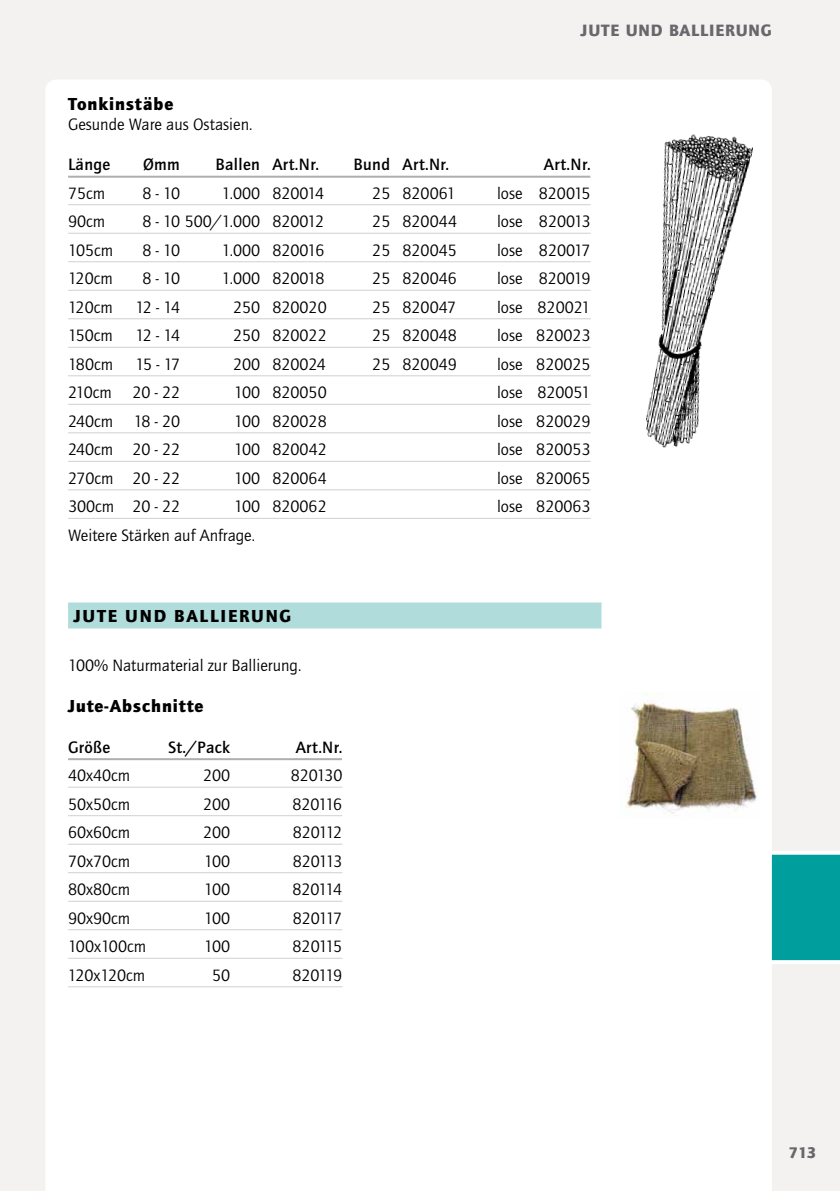
<style>
.page{position:relative;width:840px;height:1191px;background:#fff}
.page>*{position:absolute;margin:0;border:0;box-sizing:border-box;transform-origin:0 0}
.t1{font:900 18px "Quay Itc T";letter-spacing:.09em;color:#000}
.t2{font:900 18px "Quay Itc T";letter-spacing:.05em;color:#000}
.t3{font:17px "Quay Itc T";color:#000}
.t4{font:700 17px "Quay Itc T";letter-spacing:.02em;color:#000}
.t5{font:900 17px "Quay Itc T";letter-spacing:.05em;color:#68676c}
.t6{font:900 16px "Quay Itc T";color:#68676c}
</style>
<div class="page">
<div style="left:0;top:0;width:839px;height:1191px;background:#f3f2f0"></div>
<svg style="left:771px;top:850px;width:68px;height:114px;background:#16a7a6"></svg>
<div style="left:46px;top:80px;width:725px;height:1111px;background:#fff"></div>
<hr style="left:68px;top:176px;width:522px;height:2px;background:#aeafb2">
<hr style="left:68px;top:204px;width:522px;height:1px;background:#ced0d2">
<hr style="left:68px;top:233px;width:522px;height:1px;background:#ced0d2">
<hr style="left:68px;top:261px;width:522px;height:1px;background:#ced0d2">
<hr style="left:68px;top:290px;width:522px;height:1px;background:#ced0d2">
<hr style="left:68px;top:318px;width:522px;height:1px;background:#ced0d2">
<hr style="left:68px;top:347px;width:522px;height:1px;background:#ced0d2">
<hr style="left:68px;top:375px;width:522px;height:1px;background:#ced0d2">
<hr style="left:68px;top:404px;width:522px;height:1px;background:#ced0d2">
<hr style="left:68px;top:432px;width:522px;height:1px;background:#ced0d2">
<hr style="left:68px;top:461px;width:522px;height:1px;background:#ced0d2">
<hr style="left:68px;top:489px;width:522px;height:1px;background:#ced0d2">
<hr style="left:68px;top:518px;width:522px;height:1px;background:#ced0d2">
<div style="left:68px;top:602px;width:533px;height:26px;background:#b0dddc"></div>
<hr style="left:68px;top:758px;width:274px;height:2px;background:#aeafb2">
<hr style="left:68px;top:786px;width:274px;height:1px;background:#ced0d2">
<hr style="left:68px;top:815px;width:274px;height:1px;background:#ced0d2">
<hr style="left:68px;top:843px;width:274px;height:1px;background:#ced0d2">
<hr style="left:68px;top:872px;width:274px;height:1px;background:#ced0d2">
<hr style="left:68px;top:900px;width:274px;height:1px;background:#ced0d2">
<hr style="left:68px;top:929px;width:274px;height:1px;background:#ced0d2">
<hr style="left:68px;top:957px;width:274px;height:1px;background:#ced0d2">
<hr style="left:68px;top:986px;width:274px;height:1px;background:#ced0d2">
<img style="left:608px;top:114px;width:159px;height:343px">
<img style="left:620px;top:693px;width:140px;height:125px">
<p class="t5" style="left:580px;top:20px;width:191px">JUTE UND BALLIERUNG</p>
<p class="t1" style="left:68px;top:93px;width:107px">TONKINSTÄBE</p>
<p class="t3" style="left:68px;top:114px;width:186px">Gesunde Ware aus Ostasien.</p>
<p class="t4" style="left:68px;top:154px;width:44px">Länge</p>
<p class="t4" style="left:143px;top:154px;width:38px">Ømm</p>
<p class="t4" style="left:215px;top:154px;width:105px">Ballen Art.Nr.</p>
<p class="t4" style="left:353px;top:154px;width:97px">Bund Art.Nr.</p>
<p class="t4" style="left:543px;top:154px;width:48px">Art.Nr.</p>
<p class="t3" style="left:68px;top:183px;width:39px">75cm</p>
<p class="t3" style="left:142px;top:183px;width:39px">8 - 10</p>
<p class="t3" style="left:222px;top:183px;width:104px">1.000 820014</p>
<p class="t3" style="left:372px;top:183px;width:85px">25 820061</p>
<p class="t3" style="left:496px;top:183px;width:95px">lose 820015</p>
<p class="t3" style="left:68px;top:211px;width:39px">90cm</p>
<p class="t3" style="left:142px;top:211px;width:183px">8 - 10 500/1.000 820012</p>
<p class="t3" style="left:372px;top:211px;width:86px">25 820044</p>
<p class="t3" style="left:496px;top:211px;width:95px">lose 820013</p>
<p class="t3" style="left:68px;top:240px;width:46px">105cm</p>
<p class="t3" style="left:142px;top:240px;width:39px">8 - 10</p>
<p class="t3" style="left:222px;top:240px;width:104px">1.000 820016</p>
<p class="t3" style="left:372px;top:240px;width:86px">25 820045</p>
<p class="t3" style="left:496px;top:240px;width:95px">lose 820017</p>
<p class="t3" style="left:68px;top:268px;width:46px">120cm</p>
<p class="t3" style="left:142px;top:268px;width:39px">8 - 10</p>
<p class="t3" style="left:222px;top:268px;width:104px">1.000 820018</p>
<p class="t3" style="left:372px;top:268px;width:86px">25 820046</p>
<p class="t3" style="left:496px;top:268px;width:95px">lose 820019</p>
<p class="t3" style="left:68px;top:297px;width:46px">120cm</p>
<p class="t3" style="left:135px;top:297px;width:46px">12 - 14</p>
<p class="t3" style="left:233px;top:297px;width:95px">250 820020</p>
<p class="t3" style="left:372px;top:297px;width:85px">25 820047</p>
<p class="t3" style="left:496px;top:297px;width:95px">lose 820021</p>
<p class="t3" style="left:68px;top:325px;width:46px">150cm</p>
<p class="t3" style="left:135px;top:325px;width:46px">12 - 14</p>
<p class="t3" style="left:233px;top:325px;width:95px">250 820022</p>
<p class="t3" style="left:372px;top:325px;width:86px">25 820048</p>
<p class="t3" style="left:496px;top:325px;width:95px">lose 820023</p>
<p class="t3" style="left:68px;top:354px;width:46px">180cm</p>
<p class="t3" style="left:135px;top:354px;width:46px">15 - 17</p>
<p class="t3" style="left:233px;top:354px;width:94px">200 820024</p>
<p class="t3" style="left:372px;top:354px;width:86px">25 820049</p>
<p class="t3" style="left:496px;top:354px;width:95px">lose 820025</p>
<p class="t3" style="left:68px;top:382px;width:113px">210cm 20 - 22</p>
<p class="t3" style="left:234px;top:382px;width:94px">100 820050</p>
<p class="t3" style="left:496px;top:382px;width:95px">lose 820051</p>
<p class="t3" style="left:68px;top:411px;width:113px">240cm 18 - 20</p>
<p class="t3" style="left:234px;top:411px;width:94px">100 820028</p>
<p class="t3" style="left:496px;top:411px;width:95px">lose 820029</p>
<p class="t3" style="left:68px;top:439px;width:113px">240cm 20 - 22</p>
<p class="t3" style="left:234px;top:439px;width:94px">100 820042</p>
<p class="t3" style="left:496px;top:439px;width:95px">lose 820053</p>
<p class="t3" style="left:68px;top:468px;width:113px">270cm 20 - 22</p>
<p class="t3" style="left:234px;top:468px;width:94px">100 820064</p>
<p class="t3" style="left:496px;top:468px;width:95px">lose 820065</p>
<p class="t3" style="left:68px;top:497px;width:113px">300cm 20 - 22</p>
<p class="t3" style="left:234px;top:497px;width:94px">100 820062</p>
<p class="t3" style="left:496px;top:497px;width:95px">lose 820063</p>
<p class="t3" style="left:68px;top:525px;width:188px">Weitere Stärken auf Anfrage.</p>
<p class="t1" style="left:74px;top:606px;width:217px">JUTE UND BALLIERUNG</p>
<p class="t3" style="left:68px;top:655px;width:234px">100% Naturmaterial zur Ballierung.</p>
<p class="t2" style="left:68px;top:696px;width:137px">JUTE-ABSCHNITTE</p>
<p class="t4" style="left:68px;top:737px;width:44px">Größe</p>
<p class="t4" style="left:168px;top:737px;width:63px">St./Pack</p>
<p class="t4" style="left:295px;top:737px;width:48px">Art.Nr.</p>
<p class="t3" style="left:68px;top:765px;width:64px">40x40cm</p>
<p class="t3" style="left:203px;top:765px;width:29px">200</p>
<p class="t3" style="left:290px;top:765px;width:53px">820130</p>
<p class="t3" style="left:68px;top:794px;width:64px">50x50cm</p>
<p class="t3" style="left:203px;top:794px;width:29px">200</p>
<p class="t3" style="left:292px;top:794px;width:51px">820116</p>
<p class="t3" style="left:68px;top:822px;width:64px">60x60cm</p>
<p class="t3" style="left:203px;top:822px;width:29px">200</p>
<p class="t3" style="left:292px;top:822px;width:51px">820112</p>
<p class="t3" style="left:68px;top:851px;width:64px">70x70cm</p>
<p class="t3" style="left:204px;top:851px;width:28px">100</p>
<p class="t3" style="left:292px;top:851px;width:51px">820113</p>
<p class="t3" style="left:68px;top:879px;width:64px">80x80cm</p>
<p class="t3" style="left:204px;top:879px;width:28px">100</p>
<p class="t3" style="left:292px;top:879px;width:51px">820114</p>
<p class="t3" style="left:68px;top:908px;width:64px">90x90cm</p>
<p class="t3" style="left:204px;top:908px;width:28px">100</p>
<p class="t3" style="left:292px;top:908px;width:51px">820117</p>
<p class="t3" style="left:68px;top:936px;width:79px">100x100cm</p>
<p class="t3" style="left:204px;top:936px;width:28px">100</p>
<p class="t3" style="left:292px;top:936px;width:51px">820115</p>
<p class="t3" style="left:68px;top:965px;width:79px">120x120cm</p>
<p class="t3" style="left:212px;top:965px;width:20px">50</p>
<p class="t3" style="left:292px;top:965px;width:51px">820119</p>
<p class="t6" style="left:788px;top:1143px;width:29px">713</p>
</div>
